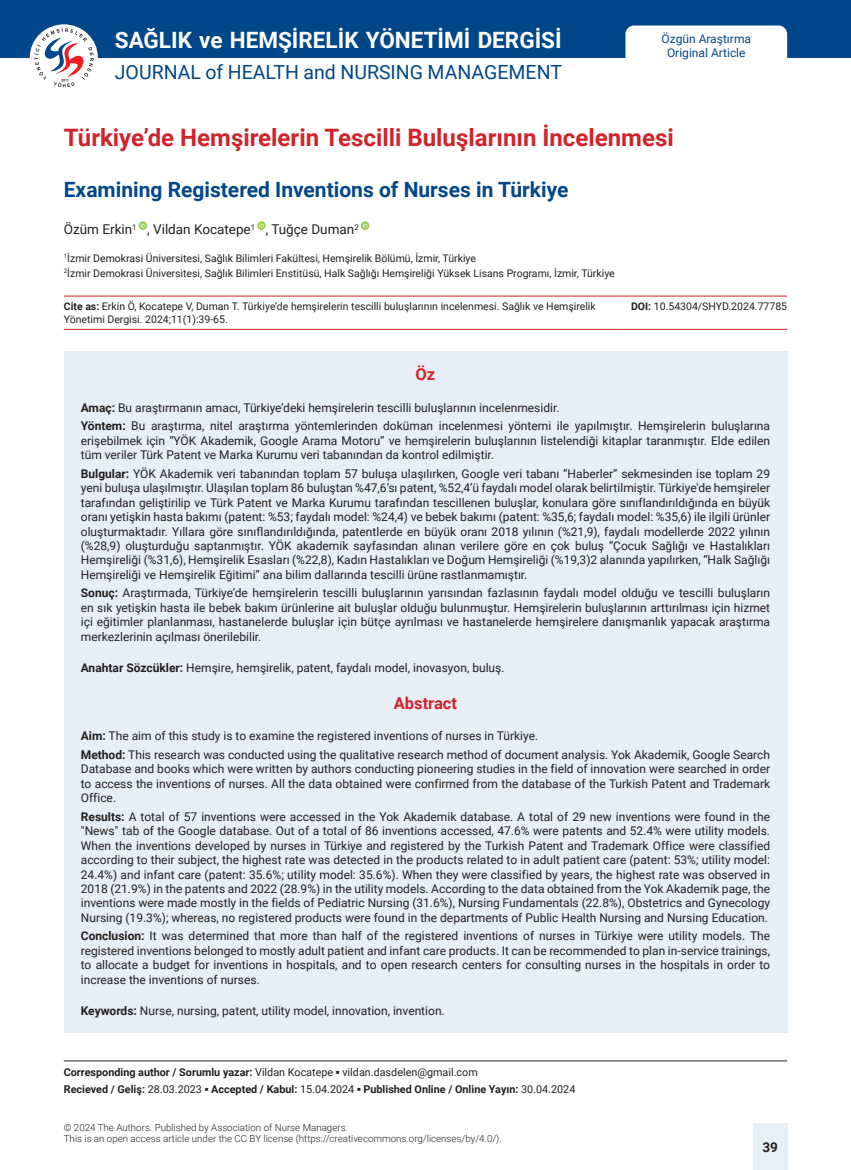
<style>
.page{position:relative;width:851px;height:1170px;background:#fff}
.page>*{position:absolute;margin:0;border:0;box-sizing:border-box;transform-origin:0 0}
.Makale_Başlık_1{font:700 24px "Roboto";color:#d1232a}
.t1{font:700 22.5px "Roboto";color:#fff}
.Makale_Başlık_2{font:700 21px "Roboto";color:#004789}
.t2{font:19.5px "Roboto";color:#004789}
.Öz_başlık{font:700 16.5px "Roboto";color:#d1232a}
.Yazarlar{font:13.5px "Roboto";color:#231f20}
.t3{font:700 13.5px "Roboto";color:#231f20}
.Öz{font:12px/14.4px "Roboto";color:#231f20;text-align:justify}
.Anahtar_kelimeler{font:12px "Roboto";color:#231f20}
.t4{font:12px/14.4px "Roboto";color:#004789;text-align:center}
.Gelis-Kabul_Tarihleri{font:700 10.8px "Roboto";color:#231f20}
.Correspending_author{font:10.8px "Roboto";color:#231f20}
.Yazar_Kurum{font:10.5px "Roboto";color:#231f20}
.Atıf{font:10.5px/12.6px "Roboto";color:#231f20}
.Cite-as-doi{font:10.5px "Roboto";color:#231f20}
.t5{font:300 9.75px/11.7px "Roboto";color:#231f20}
.s1{font-weight:700}
.s2{font-family:"Palatino Linotype";font-weight:700}
.s3{font-weight:400}
.s4{font-family:"Palatino Linotype"}
</style>
<div class="page">
<div style="left:0;top:0;width:850px;height:57px;background:#004789"></div>
<div style="left:30px;top:24px;width:68px;height:66px;background:#fff;border-radius:50%"></div>
<svg style="left:34px;top:28px;width:60px;height:59px"></svg>
<div style="left:625px;top:26px;width:162px;height:32px;background:#fff"></div>
<div style="left:753px;top:1123px;width:34px;height:46px;background:#e7eff7"></div>
<svg style="left:139px;top:221px;width:8px;height:9px"></svg>
<svg style="left:141px;top:223px;width:4px;height:4px"></svg>
<svg style="left:257px;top:221px;width:8px;height:9px"></svg>
<svg style="left:259px;top:223px;width:5px;height:4px"></svg>
<svg style="left:361px;top:221px;width:8px;height:9px"></svg>
<svg style="left:363px;top:223px;width:4px;height:4px"></svg>
<hr style="left:64px;top:296px;width:557px;height:1px;background:#d1232a">
<hr style="left:621px;top:296px;width:166px;height:1px;background:#d1232a">
<hr style="left:64px;top:329px;width:557px;height:1px;background:#d1232a">
<hr style="left:621px;top:329px;width:166px;height:1px;background:#d1232a">
<div style="left:64px;top:351px;width:723px;height:681px;background:#e8eef6"></div>
<hr style="left:64px;top:1060px;width:723px;height:1px;background:#231f20">
<h2 class="t1" style="left:115px;top:24px;width:448px">SAĞLIK ve HEMŞİRELİK YÖNETİMİ DERGİSİ</h2>
<h3 class="t2" style="left:115px;top:58px;width:448px">JOURNAL of HEALTH and NURSING MANAGEMENT</h3>
<p class="t4" style="left:661px;top:31px;width:91px">Özgün Araştırma<br>Original Article</p>
<p class="Makale_Başlık_1" style="left:64px;top:120px;width:611px">Türkiye’de Hemşirelerin Tescilli Buluşlarının İncelenmesi</p>
<p class="Makale_Başlık_2" style="left:64px;top:174px;width:506px">Examining Registered Inventions of Nurses in Türkiye</p>
<p class="Yazarlar" style="left:64px;top:220px;width:296px">Özüm Erkin<sup>1</sup> , Vildan Kocatepe<sup>1</sup> , Tuğçe Duman<sup>2</sup></p>
<p class="Yazar_Kurum" style="left:64px;top:251px;width:413px"><sup>1</sup>İzmir Demokrasi Üniversitesi, Sağlık Bilimleri Fakültesi, Hemşirelik Bölümü, İzmir, Türkiye</p>
<p class="Yazar_Kurum" style="left:64px;top:266px;width:552px"><sup>2</sup>İzmir Demokrasi Üniversitesi, Sağlık Bilimleri Enstitüsü, Halk Sağlığı Hemşireliği Yüksek Lisans Programı, İzmir, Türkiye</p>
<p class="Atıf" style="left:64px;top:300px;width:533px"><span class="s1">Cite as:</span> Erkin Ö, Kocatepe V, Duman T. Türkiye’de hemşirelerin tescilli buluşlarının incelenmesi. Sağlık ve Hemşirelik<br>Yönetimi Dergisi. 2024;11(1):39-65.</p>
<p class="Cite-as-doi" style="left:631px;top:299px;width:157px"><span class="s1">DOI:</span> 10.54304/SHYD.2024.77785</p>
<p class="Öz_başlık" style="left:415px;top:363px;width:21px">Öz</p>
<p class="Öz" style="left:81px;top:400px;width:480px"><span class="s1">Amaç:</span> Bu araştırmanın amacı, Türkiye’deki hemşirelerin tescilli buluşlarının incelenmesidir.</p>
<p class="Öz" style="left:81px;top:418px;width:690px"><span class="s1">Yöntem:</span> Bu araştırma, nitel araştırma yöntemlerinden doküman incelenmesi yöntemi ile yapılmıştır. Hemşirelerin buluşlarına erişebilmek için “YÖK Akademik, Google Arama Motoru” ve hemşirelerin buluşlarının listelendiği kitaplar taranmıştır. Elde edilen tüm veriler Türk Patent ve Marka Kurumu veri tabanından da kontrol edilmiştir.</p>
<p class="Öz" style="left:81px;top:466px;width:690px"><span class="s1">Bulgular:</span> YÖK Akademik veri tabanından toplam 57 buluşa ulaşılırken, Google veri tabanı “Haberler” sekmesinden ise toplam 29 yeni buluşa ulaşılmıştır. Ulaşılan toplam 86 buluştan %47,6’sı patent, %52,4’ü faydalı model olarak belirtilmiştir. Türkiye'de hemşireler tarafından geliştirilip ve Türk Patent ve Marka Kurumu tarafından tescillenen buluşlar, konulara göre sınıflandırıldığında en büyük oranı yetişkin hasta bakımı (patent: %53; faydalı model: %24,4) ve bebek bakımı (patent: %35,6; faydalı model: %35,6) ile ilgili ürünler oluşturmaktadır. Yıllara göre sınıflandırıldığında, patentlerde en büyük oranı 2018 yılının (%21,9), faydalı modellerde 2022 yılının (%28,9) oluşturduğu saptanmıştır. YÖK akademik sayfasından alınan verilere göre en çok buluş “Çocuk Sağlığı ve Hastalıkları Hemşireliği (%31,6), Hemşirelik Esasları (%22,8), Kadın Hastalıkları ve Doğum Hemşireliği (%19,3)2 alanında yapılırken, “Halk Sağlığı Hemşireliği ve Hemşirelik Eğitimi” ana bilim dallarında tescilli ürüne rastlanmamıştır.</p>
<p class="Öz" style="left:81px;top:585px;width:690px"><span class="s1">Sonuç:</span> Araştırmada, Türkiye’de hemşirelerin tescilli buluşlarının yarısından fazlasının faydalı model olduğu ve tescilli buluşların en sık yetişkin hasta ile bebek bakım ürünlerine ait buluşlar olduğu bulunmuştur. Hemşirelerin buluşlarının arttırılması için hizmet içi eğitimler planlanması, hastanelerde buluşlar için bütçe ayrılması ve hastanelerde hemşirelere danışmanlık yapacak araştırma merkezlerinin açılması önerilebilir.</p>
<p class="Anahtar_kelimeler" style="left:81px;top:659px;width:425px"><span class="s1">Anahtar Sözcükler:</span> Hemşire, hemşirelik, patent, faydalı model, inovasyon, buluş.</p>
<p class="Öz_başlık" style="left:394px;top:691px;width:65px">Abstract</p>
<p class="Öz" style="left:81px;top:728px;width:459px"><span class="s1">Aim:</span> The aim of this study is to examine the registered inventions of nurses in Türkiye.</p>
<p class="Öz" style="left:81px;top:747px;width:690px"><span class="s1">Method:</span> This research was conducted using the qualitative research method of document analysis. Yok Akademik, Google Search Database and books which were written by authors conducting pioneering studies in the field of innovation were searched in order to access the inventions of nurses. All the data obtained were confirmed from the database of the Turkish Patent and Trademark Office.</p>
<p class="Öz" style="left:81px;top:809px;width:690px"><span class="s1">Results:</span> A total of 57 inventions were accessed in the Yok Akademik database. A total of 29 new inventions were found in the "News" tab of the Google database. Out of a total of 86 inventions accessed, 47.6% were patents and 52.4% were utility models.<br>When the inventions developed by nurses in Türkiye and registered by the Turkish Patent and Trademark Office were classified according to their subject, the highest rate was detected in the products related to in adult patient care (patent: 53%; utility model:<br>24.4%) and infant care (patent: 35.6%; utility model: 35.6%). When they were classified by years, the highest rate was observed in 2018 (21.9%) in the patents and 2022 (28.9%) in the utility models. According to the data obtained from the Yok Akademik page, the inventions were made mostly in the fields of Pediatric Nursing (31.6%), Nursing Fundamentals (22.8%), Obstetrics and Gynecology Nursing (19.3%); whereas, no registered products were found in the departments of Public Health Nursing and Nursing Education.</p>
<p class="Öz" style="left:81px;top:928px;width:690px"><span class="s1">Conclusion:</span> It was determined that more than half of the registered inventions of nurses in Türkiye were utility models. The registered inventions belonged to mostly adult patient and infant care products. It can be recommended to plan in-service trainings, to allocate a budget for inventions in hospitals, and to open research centers for consulting nurses in the hospitals in order to increase the inventions of nurses.</p>
<p class="Anahtar_kelimeler" style="left:81px;top:1002px;width:365px"><span class="s1">Keywords:</span> Nurse, nursing, patent, utility model, innovation, invention.</p>
<p class="Correspending_author" style="left:64px;top:1064px;width:415px"><span class="s1">Corresponding author / Sorumlu yazar:</span> Vildan Kocatepe <span class="s2">▪</span> vildan.dasdelen@gmail.com</p>
<p class="Gelis-Kabul_Tarihleri" style="left:64px;top:1081px;width:513px">Recieved / Geliş: <span class="s3">28.03.2023</span> <span class="s4">▪</span> Accepted / Kabul: <span class="s3">15.04.2024</span> <span class="s4">▪</span> Published Online / Online Yayın: <span class="s3">30.04.2024</span></p>
<p class="t5" style="left:64px;top:1120px;width:439px">© 2024 The Authors. Published by Association of Nurse Managers.<br>This is an open access article under the CC BY license (https://creativecommons.org/licenses/by/4.0/).</p>
<p class="t3" style="left:762px;top:1137px;width:17px">39</p>
</div>
